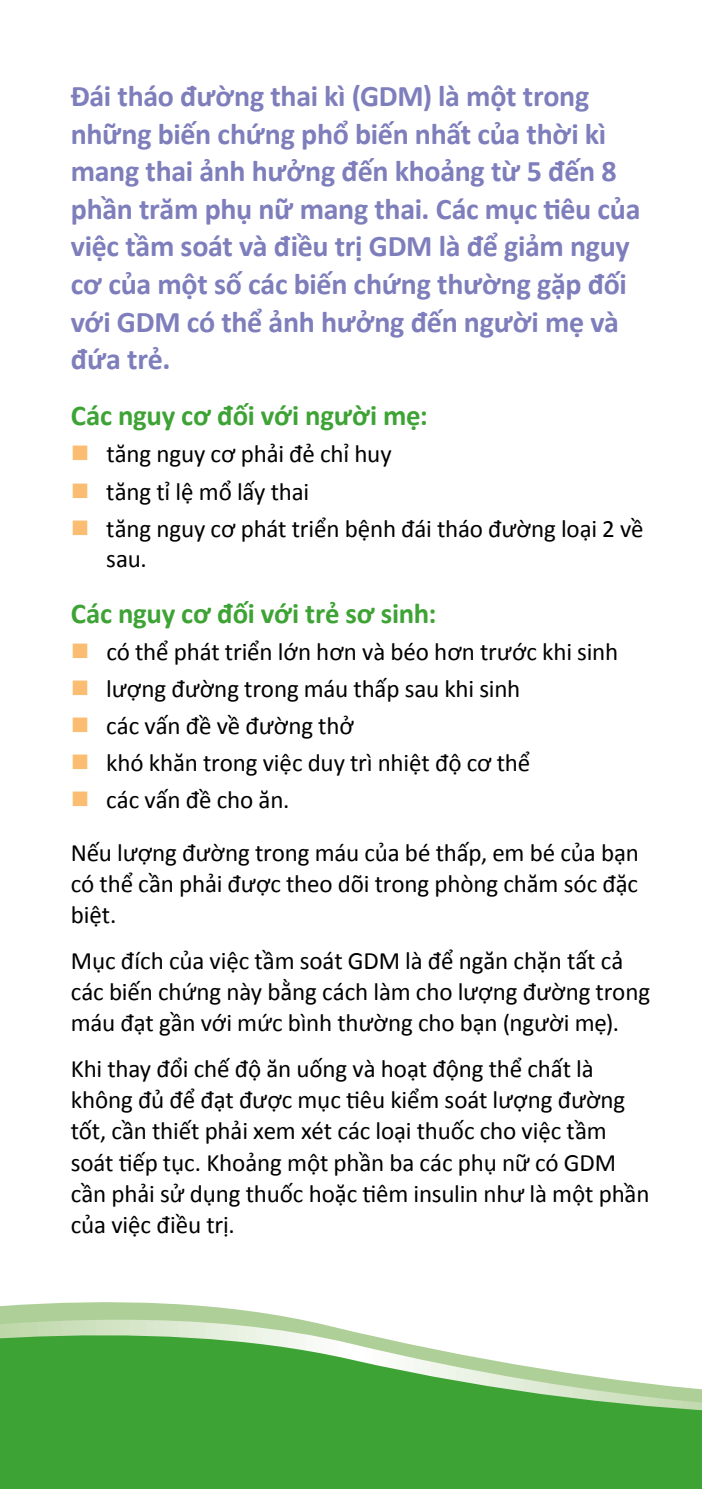
<style>
.page{position:relative;width:702px;height:1489px;background:#fff}
.page>*{position:absolute;margin:0;border:0;box-sizing:border-box;transform-origin:0 0}
.t1{font:700 30px/37.5px "Calibri";letter-spacing:-.01em;color:#7e7ebc}
.t2{font:700 28.75px "Calibri";letter-spacing:-.01em;color:#3ea335}
.t3{font:25px/31.2px "Calibri";letter-spacing:-.005em;color:#000}
.s1{color:#fabd71}
</style>
<div class="page">
<svg style="left:0;top:1302px;width:702px;height:186px;fill:#3ea335"></svg>
<p class="t1" style="left:71px;top:78px;width:571px">Đái tháo đường thai kì (GDM) là một trong những biến chứng phổ biến nhất của thời kì mang thai ảnh hưởng đến khoảng từ 5 đến 8 phần trăm phụ nữ mang thai. Các mục tiêu của việc tầm soát và điều trị GDM là để giảm nguy cơ của một số các biến chứng thường gặp đối với GDM có thể ảnh hưởng đến người mẹ và đứa trẻ.</p>
<p class="t2" style="left:71px;top:397px;width:358px">Các nguy cơ đối với người mẹ:</p>
<p class="t3" style="left:71px;top:438px;width:322px"><span class="s1">■</span> tăng nguy cơ phải đẻ chỉ huy</p>
<p class="t3" style="left:71px;top:475px;width:240px"><span class="s1">■</span> tăng tỉ lệ mổ lấy thai</p>
<p class="t3" style="left:106px;top:513px;width:539px;line-height:30px;text-indent:-35px"><span class="s1">■</span> tăng nguy cơ phát triển bệnh đái tháo đường loại 2 về sau.</p>
<p class="t2" style="left:71px;top:595px;width:367px">Các nguy cơ đối với trẻ sơ sinh:</p>
<p class="t3" style="left:71px;top:636px;width:549px"><span class="s1">■</span> có thể phát triển lớn hơn và béo hơn trước khi sinh</p>
<p class="t3" style="left:71px;top:673px;width:451px"><span class="s1">■</span> lượng đường trong máu thấp sau khi sinh</p>
<p class="t3" style="left:71px;top:710px;width:284px"><span class="s1">■</span> các vấn đề về đường thở</p>
<p class="t3" style="left:71px;top:747px;width:461px"><span class="s1">■</span> khó khăn trong việc duy trì nhiệt độ cơ thể</p>
<p class="t3" style="left:71px;top:774px;width:569px;line-height:52.5px"><span class="s1">■</span> các vấn đề cho ăn.<br>Nếu lượng đường trong máu của bé thấp, em bé của bạn</p>
<p class="t3" style="left:71px;top:868px;width:569px">có thể cần phải được theo dõi trong phòng chăm sóc đặc biệt.</p>
<p class="t3" style="left:71px;top:945px;width:581px">Mục đích của việc tầm soát GDM là để ngăn chặn tất cả các biến chứng này bằng cách làm cho lượng đường trong máu đạt gần với mức bình thường cho bạn (người mẹ).</p>
<p class="t3" style="left:71px;top:1053px;width:580px">Khi thay đổi chế độ ăn uống và hoạt động thể chất là không đủ để đạt được mục tiêu kiểm soát lượng đường tốt, cần thiết phải xem xét các loại thuốc cho việc tầm soát tiếp tục. Khoảng một phần ba các phụ nữ có GDM cần phải sử dụng thuốc hoặc tiêm insulin như là một phần của việc điều trị.</p>
</div>
